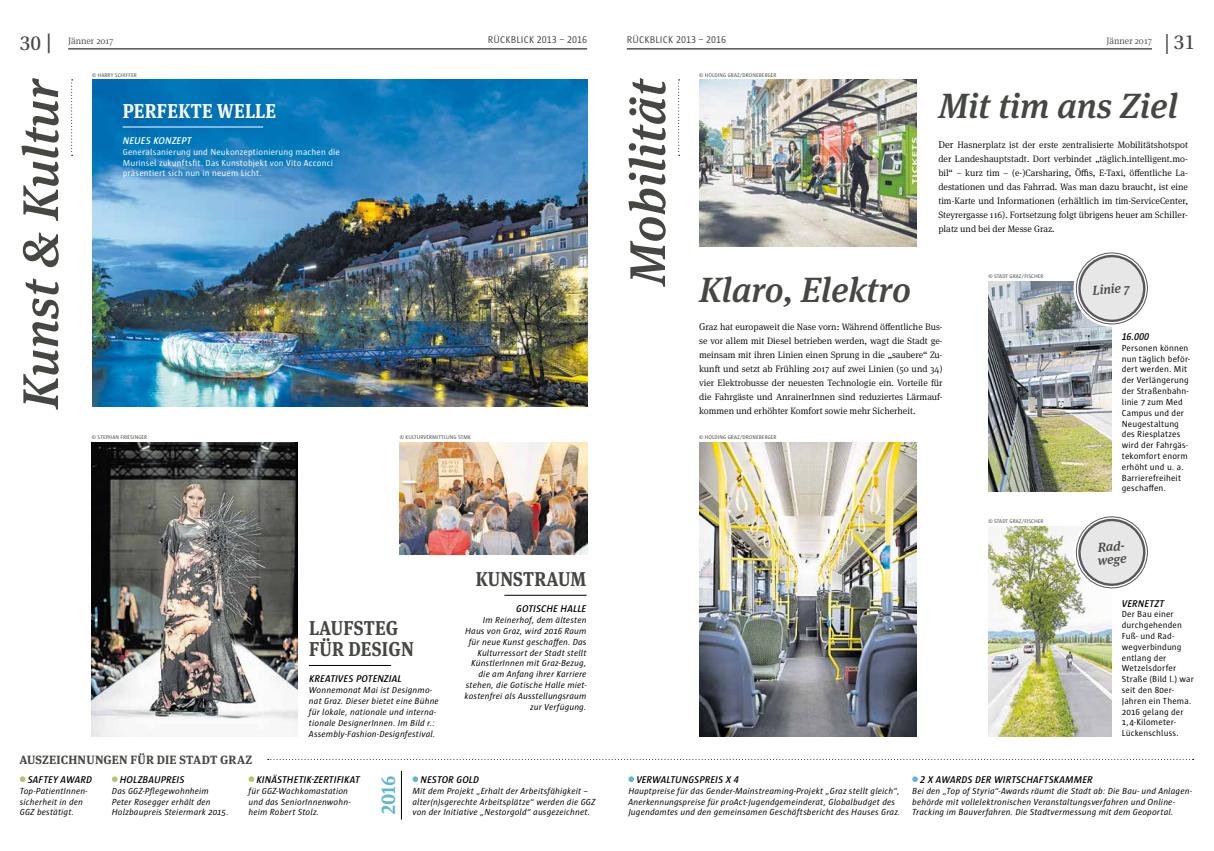
<style>
.page{position:relative;width:1214px;height:851px;background:#fff}
.page>*{position:absolute;margin:0;border:0;box-sizing:border-box;transform-origin:0 0}
.t1{font:italic 500 50px "Meta Serif OT";letter-spacing:.01em;color:#454842}
.t2{font:italic 500 35px "Meta Serif OT";color:#454842}
.t3{font:21.4px "Utopia Std";color:#454842}
.t4{font:700 20px/21px "Meta Serif OT";letter-spacing:.01em;color:#454842;scale:.9 1}
.t5{font:700 20px "Meta Serif OT";letter-spacing:.01em;color:#fff;scale:.9 1}
.t6{font:700 20px "Meta Serif OT";color:#62b7cd;scale:.9 1}
.t7{font:italic 500 13px/13px "Meta Serif OT";color:#454842}
.t8{font:700 12px "Meta Serif OT";letter-spacing:.015em;color:#454842}
.t9{font:italic 600 10px "Sun";letter-spacing:.015em;color:#000}
.t10{font:10px "Sun";letter-spacing:.015em;color:#454842}
.t11{font:italic 600 10px "Sun";letter-spacing:.01em;color:#fff}
.t12{font:300 9.3px/14px "Meta Serif OT";color:#000;text-align:justify}
.t13{font:300 9.3px "Meta Serif OT";color:#454842}
.t14{font:italic 9px/10.8px "Sun";letter-spacing:.015em;color:#000}
.t15{font:9px/10.8px "Sun";letter-spacing:.015em;color:#000}
.t16{font:9px/10.8px "Sun";letter-spacing:.015em;color:#fff}
.t17{font:5.5px "Sun";letter-spacing:.015em;color:#454842}
.s1{font-family:"Meta Serif OT";font-weight:500}
.s2{font-size:10px}
</style>
<div class="page">
<img style="left:988px;top:526px;width:123px;height:210px">
<img style="left:988px;top:281px;width:123px;height:210px">
<hr style="left:626px;top:49px;width:525px;height:1px;background:#000">
<hr style="left:68px;top:49px;width:519px;height:1px;background:#000">
<svg style="left:628px;top:776px;width:6px;height:5px"></svg>
<svg style="left:412px;top:776px;width:6px;height:5px"></svg>
<svg style="left:912px;top:776px;width:5px;height:5px"></svg>
<hr style="left:309px;top:664px;width:82px;height:1px;background:#000">
<hr style="left:504px;top:594px;width:82px;height:1px;background:#000">
<img style="left:92px;top:79px;width:495px;height:327px">
<img style="left:92px;top:442px;width:205px;height:294px">
<img style="left:400px;top:442px;width:187px;height:112px">
<img style="left:699px;top:79px;width:217px;height:167px">
<img style="left:699px;top:442px;width:217px;height:294px">
<svg style="left:1074px;top:252px;width:74px;height:74px"></svg>
<svg style="left:1074px;top:516px;width:74px;height:74px"></svg>
<hr style="left:401px;top:770px;width:1px;height:49px;background:#000">
<svg style="left:112px;top:776px;width:6px;height:5px"></svg>
<svg style="left:20px;top:776px;width:6px;height:5px"></svg>
<svg style="left:248px;top:776px;width:6px;height:5px"></svg>
<svg style="left:71px;top:79px;width:2px;height:77px"></svg>
<svg style="left:678px;top:79px;width:1px;height:77px"></svg>
<hr style="left:123px;top:126px;width:140px;height:1px;background:#fff">
<h3 class="t3" style="left:20px;top:31px;width:33px">30 <span class="s1">|</span></h3>
<p class="t13" style="left:68px;top:35px;width:47px">Jänner 2017</p>
<p class="t13" style="left:1106px;top:35px;width:47px">Jänner 2017</p>
<h3 class="t3" style="left:1164px;top:31px;width:32px">| 31</h3>
<p class="t10" style="left:488px;top:34px;width:101px">RÜCKBLICK 2013 – 2016</p>
<p class="t10" style="left:627px;top:34px;width:101px">RÜCKBLICK 2013 – 2016</p>
<p class="t17" style="left:92px;top:72px;width:46px">© HARRY SCHIFFER</p>
<h1 class="t1" style="left:9px;top:409px;width:332px;rotate:-90deg">Kunst &amp; Kultur</h1>
<h1 class="t1" style="left:616px;top:285px;width:209px;rotate:-90deg">Mobilität</h1>
<h3 class="t5" style="left:123px;top:98px;width:172px">PERFEKTE WELLE</h3>
<p class="t11" style="left:123px;top:135px;width:70px">NEUES KONZEPT</p>
<p class="t16" style="left:123px;top:146px;width:219px">Generalsanierung und Neukonzeptionierung machen die<br>Murinsel zukunftsfit. Das Kunstobjekt von Vito Acconci präsentiert sich nun in neuem Licht.</p>
<p class="t17" style="left:92px;top:434px;width:57px">© STEPHAN FRIESINGER</p>
<p class="t17" style="left:400px;top:434px;width:72px">© KULTURVERMITTLUNG STMK</p>
<h3 class="t8" style="left:19px;top:752px;width:234px">AUSZEICHNUNGEN FÜR DIE STADT GRAZ</h3>
<h3 class="t4" style="left:309px;top:618px;width:118px">LAUFSTEG<br>FÜR DESIGN</h3>
<p class="t9" style="left:309px;top:673px;width:94px">KREATIVES POTENZIAL</p>
<p class="t14" style="left:309px;top:684px;width:131px">Wonnemonat Mai ist Designmo&shy;nat Graz. Dieser bietet eine Bühne für lokale, nationale und interna&shy;tionale DesignerInnen. Im Bild r.:<br>Assembly-Fashion-Designfestival.</p>
<h3 class="t4" style="left:475px;top:568px;width:125px">KUNSTRAUM</h3>
<p class="t9" style="left:516px;top:603px;width:72px">GOTISCHE HALLE</p>
<p class="t14" style="left:464px;top:614px;width:123px;text-align:right">Im Reinerhof, dem ältesten<br>Haus von Graz, wird 2016 Raum für neue Kunst geschaffen. Das<br>Kulturressort der Stadt stellt<br>KünstlerInnen mit Graz-Bezug, die am Anfang ihrer Karriere stehen, die Gotische Halle miet&shy;kostenfrei als Ausstellungsraum zur Verfügung.</p>
<p class="t17" style="left:699px;top:72px;width:79px">© HOLDING GRAZ/DRONEBERGER</p>
<h2 class="t2" style="left:938px;top:83px;width:241px">Mit tim ans Ziel</h2>
<p class="t12" style="left:938px;top:138px;width:251px"><span class="s2">Der</span> Hasnerplatz ist der erste zentralisierte Mobilitätshotspot der Landeshauptstadt. Dort verbindet „täglich.intelligent.mo&shy;bil“ – kurz tim – (e-)Carsharing, Öffis, E-Taxi, öffentliche La&shy;destationen und das Fahrrad. Was man dazu braucht, ist eine tim-Karte und Informationen (erhältlich im tim-ServiceCenter, Steyrergasse 116). Fortsetzung folgt übrigens heuer am Schiller&shy;platz und bei der Messe Graz.</p>
<p class="t17" style="left:988px;top:273px;width:57px">© STADT GRAZ/FISCHER</p>
<h2 class="t2" style="left:699px;top:268px;width:213px">Klaro, Elektro</h2>
<p class="t12" style="left:699px;top:320px;width:245px"><span class="s2">G</span>raz hat europaweit die Nase vorn: Während öffentliche Bus&shy;se vor allem mit Diesel betrieben werden, wagt die Stadt ge&shy;meinsam mit ihren Linien einen Sprung in die „saubere“ Zu&shy;kunft und setzt ab Frühling 2017 auf zwei Linien (50 und 34) vier Elektrobusse der neuesten Technologie ein. Vorteile für die Fahrgäste und AnrainerInnen sind reduziertes Lärmauf&shy;kommen und erhöhter Komfort sowie mehr Sicherheit.</p>
<p class="t9" style="left:1121px;top:331px;width:29px">16.000</p>
<h3 class="t7" style="left:1091px;top:284px;width:39px;rotate:-4deg">Linie 7</h3>
<p class="t15" style="left:1121px;top:342px;width:70px">Personen können nun täglich beför&shy;dert werden. Mit der Verlängerung der Straßenbahn&shy;linie 7 zum Med<br>Campus und der<br>Neugestaltung des Riesplatzes wird der Fahrgäs&shy;tekomfort enorm erhöht und u. a.<br>Barrierefreiheit geschaffen.</p>
<p class="t17" style="left:699px;top:434px;width:79px">© HOLDING GRAZ/DRONEBERGER</p>
<p class="t17" style="left:988px;top:518px;width:57px">© STADT GRAZ/FISCHER</p>
<h3 class="t7" style="left:1096px;top:540px;width:32px;rotate:-4deg">Rad&shy;wege</h3>
<p class="t9" style="left:1121px;top:597px;width:44px">VERNETZT</p>
<p class="t15" style="left:1121px;top:608px;width:74px">Der Bau einer durchgehenden<br>Fuß- und Rad&shy;wegverbindung entlang der<br>Wetzelsdorfer<br>Straße (Bild l.) war seit den 80er-<br>Jahren ein Thema.<br>2016 gelang der<br>1,4-Kilometer-<br>Lückenschluss.</p>
<p class="t9" style="left:28px;top:774px;width:66px">SAFTEY AWARD</p>
<p class="t14" style="left:20px;top:785px;width:69px">Top-PatientInnen&shy;sicherheit in den<br>GGZ bestätigt.</p>
<p class="t9" style="left:120px;top:774px;width:66px">HOLZBAUPREIS</p>
<p class="t14" style="left:112px;top:785px;width:118px">Das GGZ-Pflegewohnheim<br>Peter Rosegger erhält den<br>Holzbaupreis Steiermark 2015.</p>
<p class="t9" style="left:256px;top:774px;width:105px">KINÄSTHETIK-ZERTIFIKAT</p>
<p class="t14" style="left:248px;top:785px;width:103px">für GGZ-Wachkomastation und das SeniorInnenwohn&shy;heim Robert Stolz.</p>
<h3 class="t6" style="left:375px;top:814px;width:44px;rotate:-90deg">2016</h3>
<p class="t9" style="left:420px;top:774px;width:60px">NESTOR GOLD</p>
<p class="t14" style="left:412px;top:785px;width:184px">Mit dem Projekt „Erhalt der Arbeitsfähigkeit – alter(n)sgerechte Arbeitsplätze“ werden die GGZ von der Initiative „Nestorgold“ ausgezeichnet.</p>
<p class="t9" style="left:636px;top:774px;width:104px">VERWALTUNGSPREIS X 4</p>
<p class="t14" style="left:628px;top:785px;width:273px">Hauptpreise für das Gender-Mainstreaming-Projekt „Graz stellt gleich“,<br>Anerkennungspreise für proAct-Jugendgemeinderat, Globalbudget des<br>Jugendamtes und den gemeinsamen Geschäftsbericht des Hauses Graz.</p>
<p class="t9" style="left:919px;top:774px;width:174px">2 X AWARDS DER WIRTSCHAFTSKAMMER</p>
<p class="t14" style="left:912px;top:785px;width:281px">Bei den „Top of Styria“-Awards räumt die Stadt ab: Die Bau- und Anlagen&shy;behörde mit vollelektronischen Veranstaltungsverfahren und Online-<br>Tracking im Bauverfahren. Die Stadtvermessung mit dem Geoportal.</p>
</div>
